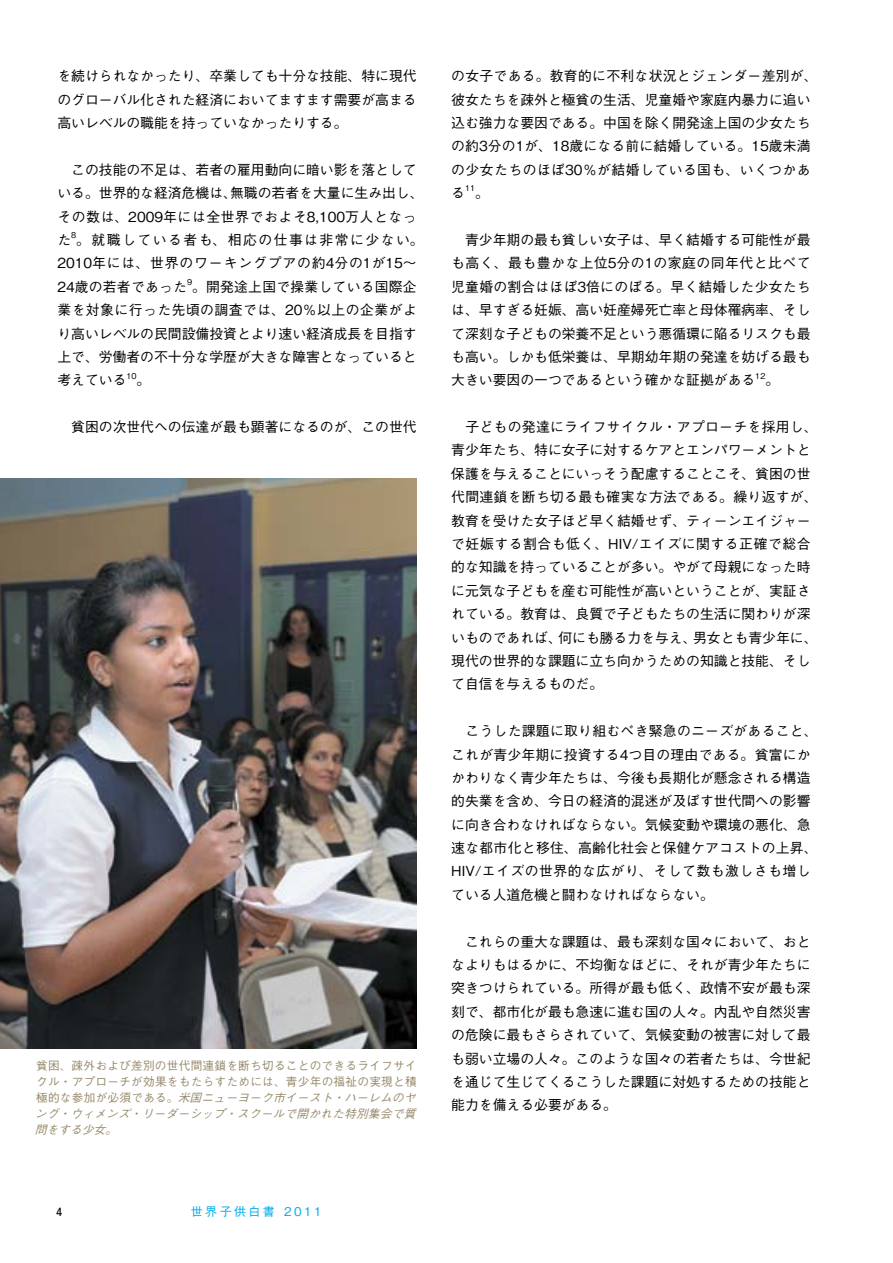
<style>
.page{position:relative;width:893px;height:1263px;background:#fff}
.page>*{position:absolute;margin:0;border:0;box-sizing:border-box;transform-origin:0 0}
.t1{font:500 13.8px/23.4px "Gothic BBB Pro";color:#000}
.t2{font:500 12px "Gothic BBB Pro";letter-spacing:.2em;color:#00acec}
.t3{font:12px "Univers";color:#000}
.t4{font:500 11.7px/15.9px "Gothic BBB Pro";letter-spacing:.02em;color:#988b6c}
.t5{font:500 8.1px "Gothic BBB Pro";color:#000}
.s1{font-style:italic}
</style>
<div class="page">
<img style="left:0;top:478px;width:417px;height:571px">
<p class="t1" style="left:57px;top:63px;width:361px;text-align:justify">を続けられなかったり、卒業しても十分な技能、特に現代のグローバル化された経済においてますます需要が高まる高いレベルの職能を持っていなかったりする。</p>
<p class="t1" style="left:57px;top:156px;width:368px">　この技能の不足は、若者の雇用動向に暗い影を落としている。世界的な経済危機は、無職の若者を大量に生み出し、その数は、2009年には全世界でおよそ8,100万人となった。就職している者も、相応の仕事は非常に少ない。</p>
<p class="t5" style="left:71px;top:229px;width:7px">8</p>
<p class="t1" style="left:57px;top:250px;width:361px">2010年には、世界のワーキングプアの約4分の1が15〜<br>24歳の若者であった。開発途上国で操業している国際企</p>
<p class="t5" style="left:187px;top:275px;width:7px">9</p>
<p class="t1" style="left:57px;top:297px;width:361px;text-align:justify">業を対象に行った先頃の調査では、20％以上の企業がより高いレベルの民間設備投資とより速い経済成長を目指す上で、労働者の不十分な学歴が大きな障害となっていると考えている</p>
<p class="t5" style="left:126px;top:369px;width:12px">10</p>
<p class="t1" style="left:137px;top:367px;width:15px">。</p>
<p class="t1" style="left:57px;top:413px;width:361px">　貧困の次世代への伝達が最も顕著になるのが、この世代</p>
<p class="t4" style="left:35px;top:1056px;width:386px">貧困、疎外および差別の世代間連鎖を断ち切ることのできるライフサイクル・アプローチが効果をもたらすためには、青少年の福祉の実現と積極的な参加が必須である。<span class="s1">米国ニューヨーク市イースト・ハーレムのヤング・ウィメンズ・リーダーシップ・スクールで開かれた特別集会で質問をする少女。</span></p>
<p class="t3" style="left:56px;top:1204px;width:8px">4</p>
<p class="t2" style="left:191px;top:1202px;width:132px">世界子供白書 2011</p>
<p class="t1" style="left:451px;top:63px;width:368px">の女子である。教育的に不利な状況とジェンダー差別が、彼女たちを疎外と極貧の生活、児童婚や家庭内暴力に追い込む強力な要因である。中国を除く開発途上国の少女たちの約3分の1が、18歳になる前に結婚している。15歳未満の少女たちのほぼ30％が結婚している国も、いくつかある</p>
<p class="t5" style="left:465px;top:182px;width:12px">11</p>
<p class="t1" style="left:475px;top:180px;width:15px">。</p>
<p class="t1" style="left:451px;top:226px;width:361px;text-align:justify">　青少年期の最も貧しい女子は、早く結婚する可能性が最も高く、最も豊かな上位5分の1の家庭の同年代と比べて児童婚の割合はほぼ3倍にのぼる。早く結婚した少女たちは、早すぎる妊娠、高い妊産婦死亡率と母体罹病率、そして深刻な子どもの栄養不足という悪循環に陥るリスクも最も高い。しかも低栄養は、早期幼年期の発達を妨げる最も大きい要因の一つであるという確かな証拠がある</p>
<p class="t5" style="left:755px;top:369px;width:12px">12</p>
<p class="t1" style="left:765px;top:367px;width:15px">。</p>
<p class="t1" style="left:451px;top:413px;width:368px">　子どもの発達にライフサイクル・アプローチを採用し、青少年たち、特に女子に対するケアとエンパワーメントと保護を与えることにいっそう配慮することこそ、貧困の世代間連鎖を断ち切る最も確実な方法である。繰り返すが、教育を受けた女子ほど早く結婚せず、ティーンエイジャーで妊娠する割合も低く、HIV/エイズに関する正確で総合的な知識を持っていることが多い。やがて母親になった時に元気な子どもを産む可能性が高いということが、実証されている。教育は、良質で子どもたちの生活に関わりが深いものであれば、何にも勝る力を与え、男女とも青少年に、現代の世界的な課題に立ち向かうための知識と技能、そして自信を与えるものだ。</p>
<p class="t1" style="left:451px;top:717px;width:368px">　こうした課題に取り組むべき緊急のニーズがあること、これが青少年期に投資する4つ目の理由である。貧富にかかわりなく青少年たちは、今後も長期化が懸念される構造的失業を含め、今日の経済的混迷が及ぼす世代間への影響に向き合わなければならない。気候変動や環境の悪化、急速な都市化と移住、高齢化社会と保健ケアコストの上昇、<br>HIV/エイズの世界的な広がり、そして数も激しさも増している人道危機と闘わなければならない。</p>
<p class="t1" style="left:451px;top:928px;width:361px;text-align:justify">　これらの重大な課題は、最も深刻な国々において、おとなよりもはるかに、不均衡なほどに、それが青少年たちに突きつけられている。所得が最も低く、政情不安が最も深刻で、都市化が最も急速に進む国の人々。内乱や自然災害の危険に最もさらされていて、気候変動の被害に対して最も弱い立場の人々。このような国々の若者たちは、今世紀を通じて生じてくるこうした課題に対処するための技能と能力を備える必要がある。</p>
</div>
